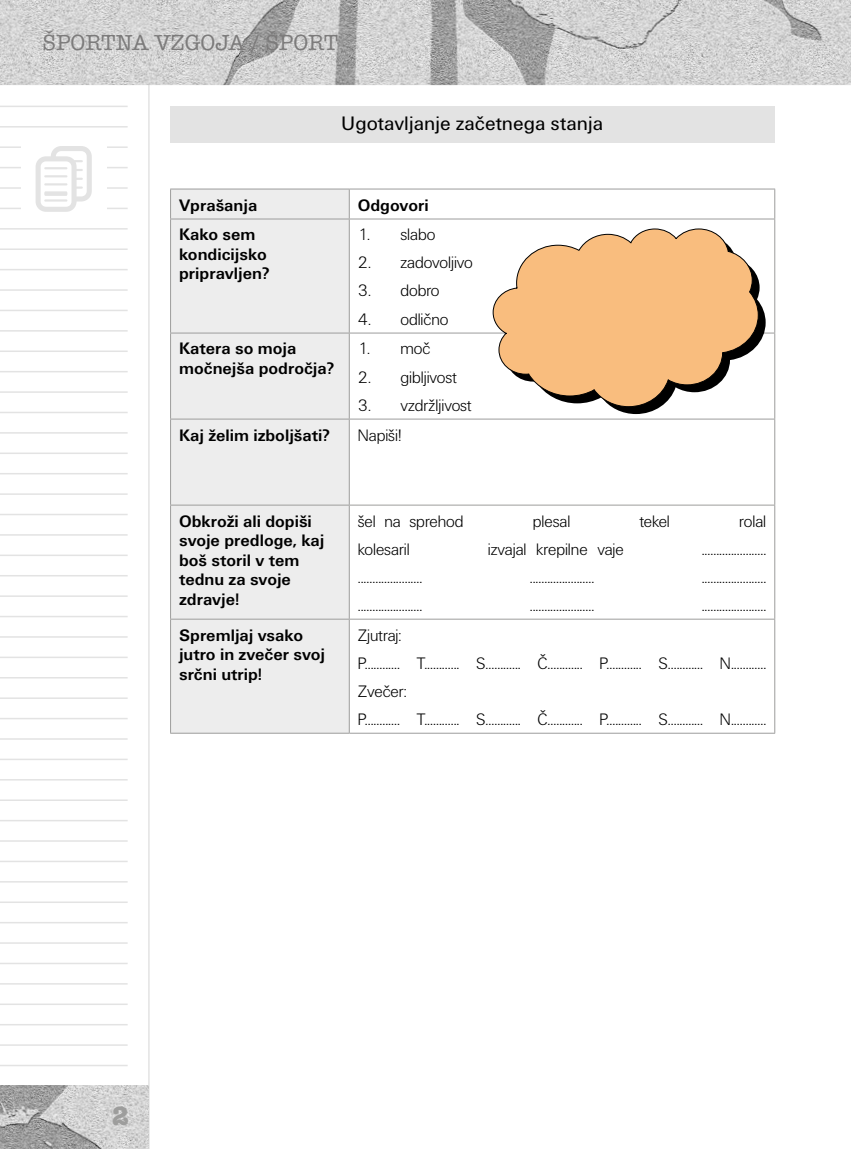
<style>
.page{position:relative;width:851px;height:1149px;background:#fff}
.page>*{position:absolute;margin:0;border:0;box-sizing:border-box;transform-origin:0 0}
.t1{font:700 27px "American Typ Itc DEE";color:#9d9d9c}
.t2{font:500 22.5px "American Typ Itc DEE";color:#7c7b7b}
.t3{font:20.25px "Unitus TEE";color:#000}
.t4{font:17.25px/28px "Unitus DEE Ligh";color:#000}
.t5{font:700 17.25px/19.5px "Unitus TEE";color:#000}
</style>
<div class="page">
<svg style="left:0;top:85px;width:150px;height:1063px"></svg>
<img style="left:0;top:1084px;width:149px;height:64px">
<hr style="left:0;top:106px;width:128px;height:1px;background:#e3e3e3">
<hr style="left:0;top:126px;width:128px;height:1px;background:#e3e3e3">
<hr style="left:0;top:146px;width:128px;height:2px;background:#e3e3e3">
<hr style="left:0;top:167px;width:128px;height:1px;background:#e3e3e3">
<hr style="left:0;top:187px;width:128px;height:2px;background:#e3e3e3">
<hr style="left:0;top:207px;width:128px;height:2px;background:#e3e3e3">
<hr style="left:0;top:228px;width:128px;height:1px;background:#e3e3e3">
<hr style="left:0;top:248px;width:128px;height:2px;background:#e3e3e3">
<hr style="left:0;top:269px;width:128px;height:1px;background:#e3e3e3">
<hr style="left:0;top:289px;width:128px;height:2px;background:#e3e3e3">
<hr style="left:0;top:309px;width:128px;height:2px;background:#e3e3e3">
<hr style="left:0;top:330px;width:128px;height:1px;background:#e3e3e3">
<hr style="left:0;top:350px;width:128px;height:2px;background:#e3e3e3">
<hr style="left:0;top:371px;width:128px;height:1px;background:#e3e3e3">
<hr style="left:0;top:391px;width:128px;height:2px;background:#e3e3e3">
<hr style="left:0;top:411px;width:128px;height:2px;background:#e3e3e3">
<hr style="left:0;top:432px;width:128px;height:1px;background:#e3e3e3">
<hr style="left:0;top:452px;width:128px;height:2px;background:#e3e3e3">
<hr style="left:0;top:473px;width:128px;height:1px;background:#e3e3e3">
<hr style="left:0;top:493px;width:128px;height:1px;background:#e3e3e3">
<hr style="left:0;top:513px;width:128px;height:2px;background:#e3e3e3">
<hr style="left:0;top:534px;width:128px;height:1px;background:#e3e3e3">
<hr style="left:0;top:554px;width:128px;height:2px;background:#e3e3e3">
<hr style="left:0;top:575px;width:128px;height:1px;background:#e3e3e3">
<hr style="left:0;top:595px;width:128px;height:1px;background:#e3e3e3">
<hr style="left:0;top:615px;width:128px;height:2px;background:#e3e3e3">
<hr style="left:0;top:636px;width:128px;height:1px;background:#e3e3e3">
<hr style="left:0;top:656px;width:128px;height:2px;background:#e3e3e3">
<hr style="left:0;top:676px;width:128px;height:2px;background:#e3e3e3">
<hr style="left:0;top:697px;width:128px;height:1px;background:#e3e3e3">
<hr style="left:0;top:717px;width:128px;height:2px;background:#e3e3e3">
<hr style="left:0;top:738px;width:128px;height:1px;background:#e3e3e3">
<hr style="left:0;top:758px;width:128px;height:2px;background:#e3e3e3">
<hr style="left:0;top:778px;width:128px;height:2px;background:#e3e3e3">
<hr style="left:0;top:799px;width:128px;height:1px;background:#e3e3e3">
<hr style="left:0;top:819px;width:128px;height:2px;background:#e3e3e3">
<hr style="left:0;top:840px;width:128px;height:1px;background:#e3e3e3">
<hr style="left:0;top:860px;width:128px;height:1px;background:#e3e3e3">
<hr style="left:0;top:880px;width:128px;height:2px;background:#e3e3e3">
<hr style="left:0;top:901px;width:128px;height:1px;background:#e3e3e3">
<hr style="left:0;top:921px;width:128px;height:2px;background:#e3e3e3">
<hr style="left:0;top:942px;width:128px;height:1px;background:#e3e3e3">
<hr style="left:0;top:962px;width:128px;height:1px;background:#e3e3e3">
<hr style="left:0;top:982px;width:128px;height:2px;background:#e3e3e3">
<hr style="left:0;top:1003px;width:128px;height:1px;background:#e3e3e3">
<hr style="left:0;top:1023px;width:128px;height:2px;background:#e3e3e3">
<hr style="left:0;top:1043px;width:128px;height:2px;background:#e3e3e3">
<hr style="left:0;top:1064px;width:128px;height:1px;background:#e3e3e3">
<img style="left:0;top:0;width:850px;height:85px">
<div style="left:21px;top:134px;width:85px;height:80px;background:#fff"></div>
<svg style="left:36px;top:146px;width:56px;height:66px"></svg>
<hr style="left:44px;top:199px;width:23px;height:2px;background:#e3e3e3">
<div style="left:170px;top:106px;width:604px;height:37px;background:#e3e3e3"></div>
<div style="left:171px;top:190px;width:178px;height:542px;background:#ededed"></div>
<hr style="left:170px;top:189px;width:179px;height:1px;background:#9d9d9c">
<svg style="left:170px;top:189px;width:1px;height:29px"></svg>
<hr style="left:349px;top:189px;width:426px;height:1px;background:#9d9d9c">
<svg style="left:349px;top:189px;width:1px;height:29px"></svg>
<svg style="left:774px;top:189px;width:1px;height:29px"></svg>
<hr style="left:170px;top:218px;width:179px;height:1px;background:#9d9d9c">
<hr style="left:170px;top:219px;width:1px;height:113px;background:#9d9d9c">
<hr style="left:349px;top:218px;width:426px;height:1px;background:#9d9d9c">
<hr style="left:349px;top:219px;width:1px;height:113px;background:#9d9d9c">
<hr style="left:774px;top:219px;width:1px;height:113px;background:#9d9d9c">
<hr style="left:170px;top:332px;width:179px;height:1px;background:#9d9d9c">
<hr style="left:170px;top:333px;width:1px;height:85px;background:#9d9d9c">
<hr style="left:349px;top:332px;width:426px;height:1px;background:#9d9d9c">
<hr style="left:349px;top:333px;width:1px;height:85px;background:#9d9d9c">
<hr style="left:774px;top:333px;width:1px;height:85px;background:#9d9d9c">
<hr style="left:170px;top:418px;width:179px;height:1px;background:#9d9d9c">
<hr style="left:170px;top:419px;width:1px;height:85px;background:#9d9d9c">
<hr style="left:349px;top:418px;width:426px;height:1px;background:#9d9d9c">
<hr style="left:349px;top:419px;width:1px;height:85px;background:#9d9d9c">
<hr style="left:774px;top:419px;width:1px;height:85px;background:#9d9d9c">
<hr style="left:170px;top:504px;width:179px;height:1px;background:#9d9d9c">
<hr style="left:170px;top:505px;width:1px;height:113px;background:#9d9d9c">
<hr style="left:349px;top:504px;width:426px;height:1px;background:#9d9d9c">
<hr style="left:349px;top:505px;width:1px;height:113px;background:#9d9d9c">
<hr style="left:774px;top:505px;width:1px;height:113px;background:#9d9d9c">
<hr style="left:170px;top:618px;width:179px;height:1px;background:#9d9d9c">
<hr style="left:170px;top:619px;width:1px;height:113px;background:#9d9d9c">
<hr style="left:349px;top:618px;width:426px;height:1px;background:#9d9d9c">
<hr style="left:349px;top:619px;width:1px;height:113px;background:#9d9d9c">
<hr style="left:774px;top:619px;width:1px;height:113px;background:#9d9d9c">
<hr style="left:170px;top:732px;width:179px;height:1px;background:#9d9d9c">
<hr style="left:349px;top:732px;width:426px;height:1px;background:#9d9d9c">
<svg style="left:612px;top:282px;width:153px;height:132px"></svg>
<svg style="left:492px;top:228px;width:267px;height:179px"></svg>
<h2 class="t2" style="left:43px;top:30px;width:297px">ŠPORTNA VZGOJA / ŠPORT</h2>
<p class="t3" style="left:341px;top:112px;width:263px">Ugotavljanje začetnega stanja</p>
<p class="t5" style="left:179px;top:195px;width:80px">Vprašanja</p>
<p class="t5" style="left:358px;top:195px;width:72px">Odgovori</p>
<p class="t5" style="left:179px;top:225px;width:92px">Kako sem kondicijsko pripravljen?</p>
<p class="t4" style="left:358px;top:221px;width:79px">1. slabo</p>
<p class="t4" style="left:358px;top:249px;width:117px">2. zadovoljivo</p>
<p class="t4" style="left:358px;top:277px;width:83px">3. dobro</p>
<p class="t4" style="left:358px;top:305px;width:92px">4. odlično</p>
<p class="t5" style="left:179px;top:339px;width:157px">Katera so moja močnejša področja?</p>
<p class="t4" style="left:358px;top:335px;width:74px">1. moč</p>
<p class="t4" style="left:358px;top:363px;width:101px">2. gibljivost</p>
<p class="t4" style="left:358px;top:391px;width:115px">3. vzdržljivost</p>
<p class="t5" style="left:179px;top:425px;width:152px">Kaj želim izboljšati?</p>
<p class="t4" style="left:358px;top:421px;width:45px">Napiši!</p>
<p class="t5" style="left:179px;top:511px;width:147px">Obkroži ali dopiši svoje predloge, kaj boš storil v tem tednu za svoje zdravje!</p>
<p class="t4" style="left:358px;top:507px;width:107px">šel na sprehod</p>
<p class="t4" style="left:533px;top:507px;width:39px">plesal</p>
<p class="t4" style="left:639px;top:507px;width:32px">tekel</p>
<p class="t4" style="left:739px;top:507px;width:28px">rolal</p>
<p class="t4" style="left:358px;top:535px;width:54px">kolesaril</p>
<p class="t4" style="left:487px;top:535px;width:137px">izvajal krepilne vaje</p>
<p class="t4" style="left:701px;top:535px;width:66px">......................</p>
<p class="t4" style="left:358px;top:563px;width:66px">......................</p>
<p class="t4" style="left:529px;top:563px;width:66px">......................</p>
<p class="t4" style="left:701px;top:563px;width:66px">......................</p>
<p class="t4" style="left:358px;top:591px;width:66px">......................</p>
<p class="t4" style="left:529px;top:591px;width:66px">......................</p>
<p class="t4" style="left:701px;top:591px;width:66px">......................</p>
<p class="t5" style="left:179px;top:625px;width:147px">Spremljaj vsako jutro in zvečer svoj srčni utrip!</p>
<p class="t4" style="left:358px;top:621px;width:410px">Zjutraj:<br>P............ T............ S............ Č............ P............ S............ N............<br>Zvečer:<br>P............ T............ S............ Č............ P............ S............ N............</p>
<h1 class="t1" style="left:112px;top:1099px;width:18px">2</h1>
</div>
